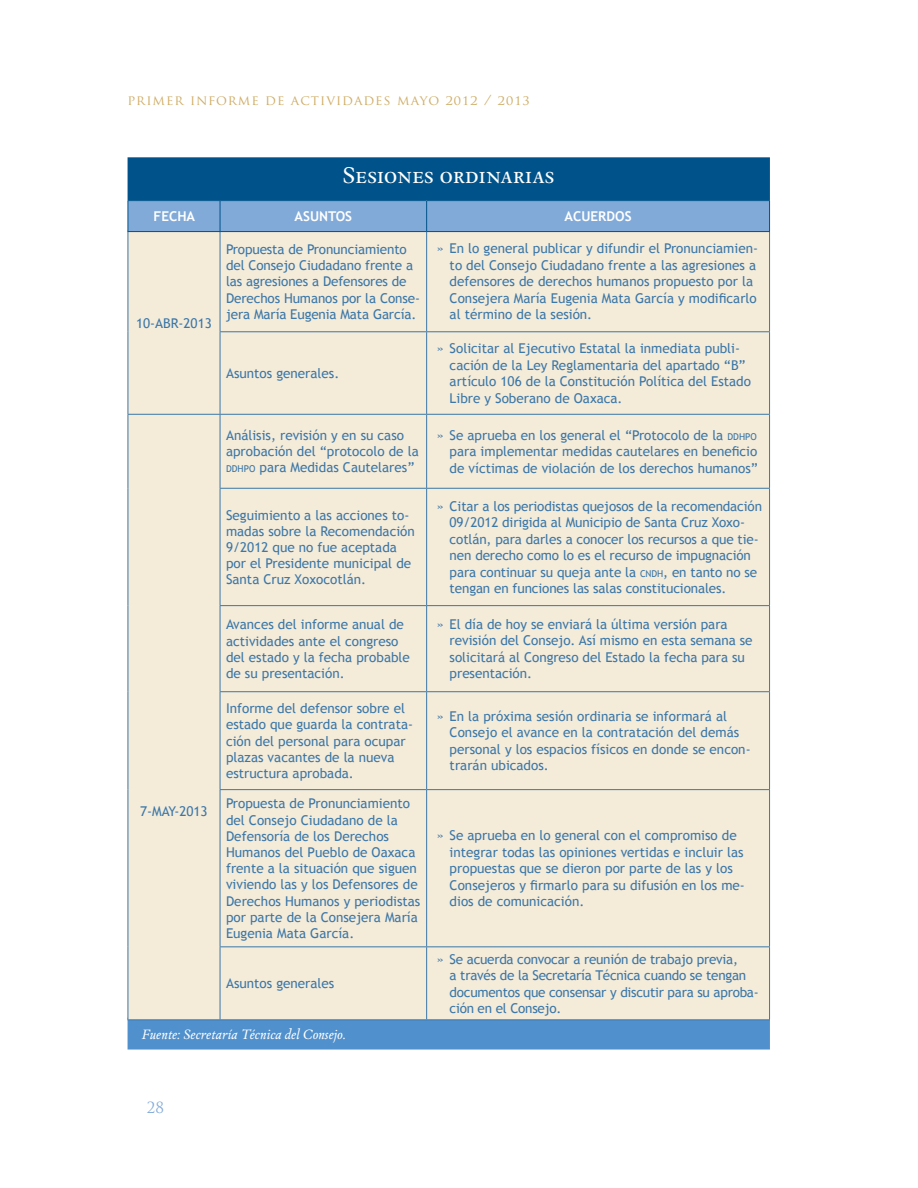
<style>
.page{position:relative;width:918px;height:1188px;background:#fff}
.page>*{position:absolute;margin:0;border:0;box-sizing:border-box;transform-origin:0 0}
.t1{font:24px "Espinosa Nova";color:#fff}
.t2{font:15px "Trajan Pro";color:#82aad9}
.pie_foto{font:italic 14.25px "Espinosa Nova";color:#fff}
.No_Spacing{font:13.5px/16.2px "Trebuchet MS";color:#3b77a8}
.No_Spacing-2{font:13.5px/16.5px "Trebuchet MS";letter-spacing:-.02em;color:#3b77a8}
.t3{font:13.5px "Trajan Pro";letter-spacing:.075em;color:#cfad66}
.Default{font:700 13.5px "Trebuchet MS";color:#fff}
.s1{font-size:9.45px}
</style>
<div class="page">
<div style="left:128px;top:1018px;width:641px;height:31px;background:#5090cc"></div>
<div style="left:128px;top:1018px;width:642px;height:32px;border:2px solid #5090cc"></div>
<div style="left:129px;top:232px;width:640px;height:787px;background:#f4ebd9"></div>
<hr style="left:128px;top:231px;width:1px;height:101px;background:#3b77a8">
<hr style="left:128px;top:332px;width:1px;height:82px;background:#3b77a8">
<hr style="left:220px;top:231px;width:1px;height:100px;background:#3b77a8">
<hr style="left:426px;top:231px;width:1px;height:100px;background:#3b77a8">
<hr style="left:769px;top:231px;width:1px;height:100px;background:#3b77a8">
<hr style="left:220px;top:332px;width:1px;height:82px;background:#3b77a8">
<hr style="left:220px;top:331px;width:207px;height:1px;background:#3b77a8">
<hr style="left:426px;top:332px;width:1px;height:82px;background:#3b77a8">
<hr style="left:769px;top:332px;width:1px;height:82px;background:#3b77a8">
<hr style="left:427px;top:331px;width:343px;height:1px;background:#3b77a8">
<hr style="left:128px;top:415px;width:1px;height:73px;background:#3b77a8">
<hr style="left:128px;top:488px;width:1px;height:118px;background:#3b77a8">
<hr style="left:128px;top:606px;width:1px;height:86px;background:#3b77a8">
<hr style="left:128px;top:692px;width:1px;height:98px;background:#3b77a8">
<hr style="left:128px;top:790px;width:1px;height:157px;background:#3b77a8">
<hr style="left:128px;top:947px;width:1px;height:72px;background:#3b77a8">
<hr style="left:128px;top:414px;width:92px;height:1px;background:#3b77a8">
<hr style="left:128px;top:1019px;width:92px;height:1px;background:#3b77a8">
<hr style="left:220px;top:415px;width:1px;height:73px;background:#3b77a8">
<hr style="left:220px;top:414px;width:207px;height:1px;background:#3b77a8">
<hr style="left:426px;top:415px;width:1px;height:73px;background:#3b77a8">
<hr style="left:769px;top:415px;width:1px;height:73px;background:#3b77a8">
<hr style="left:427px;top:414px;width:343px;height:1px;background:#3b77a8">
<hr style="left:220px;top:489px;width:1px;height:116px;background:#3b77a8">
<hr style="left:220px;top:488px;width:207px;height:1px;background:#3b77a8">
<hr style="left:426px;top:489px;width:1px;height:116px;background:#3b77a8">
<hr style="left:769px;top:489px;width:1px;height:116px;background:#3b77a8">
<hr style="left:427px;top:488px;width:343px;height:1px;background:#3b77a8">
<hr style="left:220px;top:606px;width:1px;height:85px;background:#3b77a8">
<hr style="left:220px;top:605px;width:207px;height:1px;background:#3b77a8">
<hr style="left:426px;top:606px;width:1px;height:85px;background:#3b77a8">
<hr style="left:769px;top:606px;width:1px;height:85px;background:#3b77a8">
<hr style="left:427px;top:605px;width:343px;height:1px;background:#3b77a8">
<hr style="left:220px;top:692px;width:1px;height:97px;background:#3b77a8">
<hr style="left:220px;top:691px;width:207px;height:1px;background:#3b77a8">
<hr style="left:426px;top:692px;width:1px;height:97px;background:#3b77a8">
<hr style="left:769px;top:692px;width:1px;height:97px;background:#3b77a8">
<hr style="left:427px;top:691px;width:343px;height:1px;background:#3b77a8">
<hr style="left:220px;top:790px;width:1px;height:156px;background:#3b77a8">
<hr style="left:220px;top:789px;width:207px;height:1px;background:#3b77a8">
<hr style="left:426px;top:790px;width:1px;height:156px;background:#3b77a8">
<hr style="left:769px;top:790px;width:1px;height:156px;background:#3b77a8">
<hr style="left:427px;top:789px;width:343px;height:1px;background:#3b77a8">
<hr style="left:220px;top:947px;width:1px;height:72px;background:#3b77a8">
<hr style="left:220px;top:946px;width:207px;height:1px;background:#3b77a8">
<hr style="left:220px;top:1019px;width:207px;height:1px;background:#3b77a8">
<hr style="left:426px;top:947px;width:1px;height:72px;background:#3b77a8">
<hr style="left:769px;top:947px;width:1px;height:72px;background:#3b77a8">
<hr style="left:427px;top:946px;width:343px;height:1px;background:#3b77a8">
<hr style="left:427px;top:1019px;width:343px;height:1px;background:#3b77a8">
<div style="left:128px;top:158px;width:641px;height:41px;background:#00538a"></div>
<div style="left:128px;top:157px;width:642px;height:43px;border:2px solid #00538a"></div>
<div style="left:129px;top:201px;width:640px;height:30px;background:#82aad9"></div>
<hr style="left:128px;top:201px;width:1px;height:30px;background:#00538a">
<hr style="left:128px;top:200px;width:92px;height:1px;background:#00538a">
<hr style="left:128px;top:231px;width:92px;height:1px;background:#00538a">
<hr style="left:220px;top:201px;width:1px;height:30px;background:#00538a">
<hr style="left:220px;top:200px;width:207px;height:1px;background:#00538a">
<hr style="left:220px;top:231px;width:207px;height:1px;background:#00538a">
<hr style="left:426px;top:201px;width:1px;height:30px;background:#00538a">
<hr style="left:769px;top:201px;width:1px;height:30px;background:#00538a">
<hr style="left:427px;top:200px;width:343px;height:1px;background:#00538a">
<hr style="left:427px;top:231px;width:343px;height:1px;background:#00538a">
<p class="t3" style="left:128px;top:92px;width:404px">PRIMER INFORME DE ACTIVIDADES MAYO 2012 / 2013</p>
<p class="t1" style="left:343px;top:162px;width:213px">Sesiones ordinarias</p>
<p class="Default" style="left:154px;top:208px;width:43px">FECHA</p>
<p class="Default" style="left:295px;top:208px;width:59px">ASUNTOS</p>
<p class="Default" style="left:565px;top:208px;width:68px">ACUERDOS</p>
<p class="No_Spacing" style="left:136px;top:315px;width:77px">10-ABR-2013</p>
<p class="No_Spacing" style="left:140px;top:803px;width:69px">7-MAY-2013</p>
<p class="No_Spacing" style="left:226px;top:241px;width:195px">Propuesta de Pronunciamiento del Consejo Ciudadano frente a las agresiones a Defensores de<br>Derechos Humanos por la Conse&shy;jera María Eugenia Mata García.</p>
<p class="No_Spacing" style="left:450px;top:241px;width:310px;text-indent:-13px">» En lo general publicar y difundir el Pronunciamien&shy;to del Consejo Ciudadano frente a las agresiones a defensores de derechos humanos propuesto por la Consejera María Eugenia Mata García y modificarlo al término de la sesión.</p>
<p class="No_Spacing" style="left:226px;top:365px;width:115px">Asuntos generales.</p>
<p class="No_Spacing" style="left:450px;top:340px;width:303px;text-indent:-13px">» Solicitar al Ejecutivo Estatal la inmediata publi&shy;cación de la Ley Reglamentaria del apartado “B” artículo 106 de la Constitución Política del Estado Libre y Soberano de Oaxaca.</p>
<p class="No_Spacing" style="left:226px;top:427px;width:194px">Análisis, revisión y en su caso aprobación del “protocolo de la<br><span class="s1">DDHPO</span> para Medidas Cautelares”</p>
<p class="No_Spacing" style="left:450px;top:427px;width:310px;text-align:justify;text-indent:-13px">» Se aprueba en los general el “Protocolo de la <span class="s1">DDHPO </span>para implementar medidas cautelares en beneficio de víctimas de violación de los derechos humanos”</p>
<p class="No_Spacing" style="left:226px;top:507px;width:190px">Seguimiento a las acciones to&shy;madas sobre la Recomendación<br>9/2012 que no fue aceptada por el Presidente municipal de<br>Santa Cruz Xoxocotlán.</p>
<p class="No_Spacing" style="left:450px;top:498px;width:314px;text-indent:-13px">» Citar a los periodistas quejosos de la recomendación 09/2012 dirigida al Municipio de Santa Cruz Xoxo&shy;cotlán, para darles a conocer los recursos a que tie&shy;nen derecho como lo es el recurso de impugnación para continuar su queja ante la <span class="s1">CNDH</span>, en tanto no se tengan en funciones las salas constitucionales.</p>
<p class="No_Spacing" style="left:226px;top:617px;width:185px">Avances del informe anual de actividades ante el congreso del estado y la fecha probable de su presentación.</p>
<p class="No_Spacing" style="left:450px;top:616px;width:305px;text-indent:-13px">» El día de hoy se enviará la última versión para revisión del Consejo. Así mismo en esta semana se solicitará al Congreso del Estado la fecha para su presentación.</p>
<p class="No_Spacing" style="left:226px;top:701px;width:189px">Informe del defensor sobre el estado que guarda la contrata&shy;ción del personal para ocupar plazas vacantes de la nueva estructura aprobada.</p>
<p class="No_Spacing" style="left:450px;top:708px;width:302px;text-indent:-13px">» En la próxima sesión ordinaria se informará al Consejo el avance en la contratación del demás personal y los espacios físicos en donde se encon&shy;trarán ubicados.</p>
<p class="No_Spacing" style="left:226px;top:796px;width:196px">Propuesta de Pronunciamiento del Consejo Ciudadano de la<br>Defensoría de los Derechos<br>Humanos del Pueblo de Oaxaca frente a la situación que siguen viviendo las y los Defensores de<br>Derechos Humanos y periodistas por parte de la Consejera María<br>Eugenia Mata García.</p>
<p class="No_Spacing" style="left:450px;top:827px;width:297px;text-indent:-13px">» Se aprueba en lo general con el compromiso de integrar todas las opiniones vertidas e incluir las propuestas que se dieron por parte de las y los Consejeros y firmarlo para su difusión en los me&shy;dios de comunicación.</p>
<p class="No_Spacing" style="left:226px;top:976px;width:110px">Asuntos generales</p>
<p class="No_Spacing-2" style="left:450px;top:951px;width:311px;text-indent:-13px">» Se acuerda convocar a reunión de trabajo previa,<br>a través de la Secretaría Técnica cuando se tengan documentos que consensar y discutir para su aproba&shy;ción en el Consejo.</p>
<p class="pie_foto" style="left:142px;top:1026px;width:206px">Fuente: Secretaría Técnica del Consejo.</p>
<p class="t2" style="left:147px;top:1098px;width:19px">28</p>
</div>
